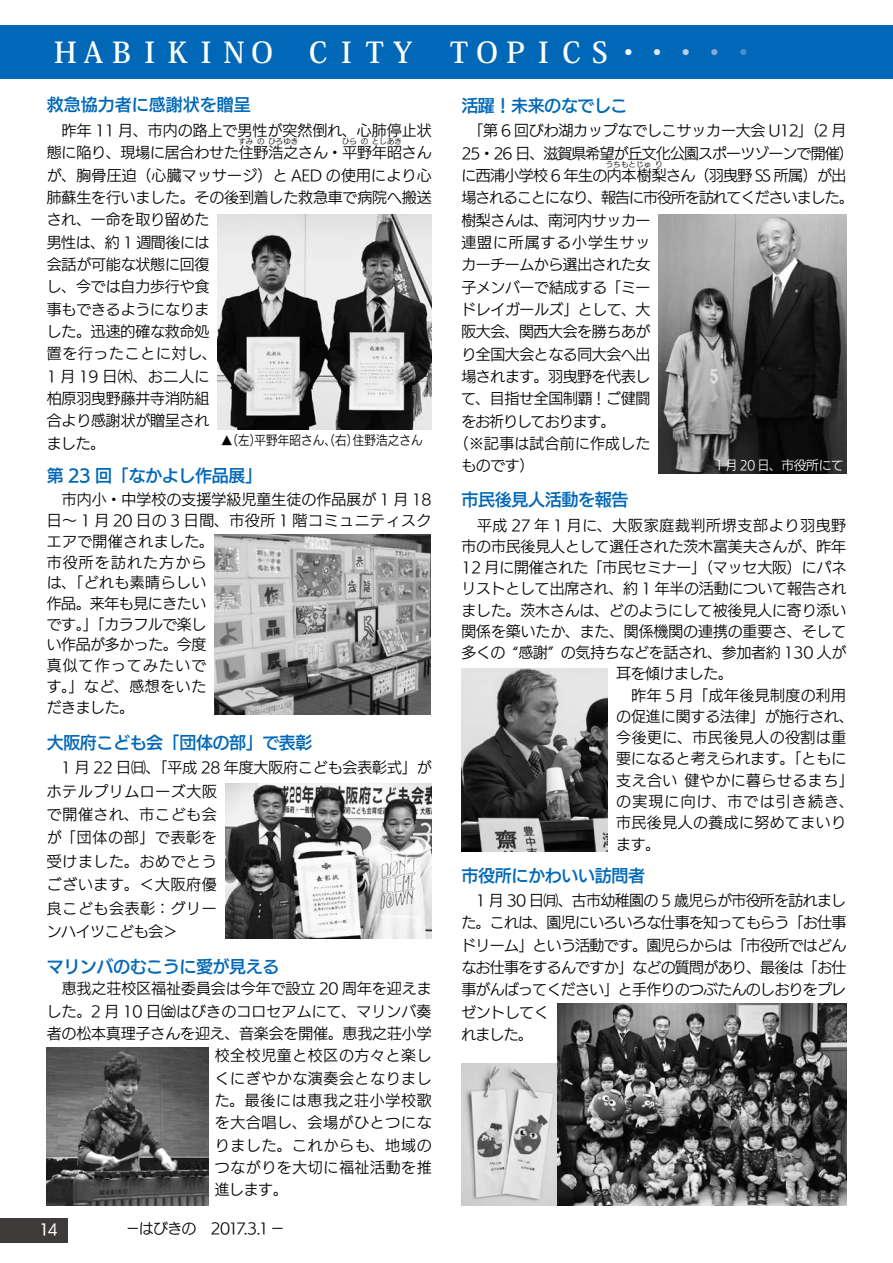
<style>
.page{position:relative;width:893px;height:1263px;background:#fff}
.page>*{position:absolute;margin:0;border:0;box-sizing:border-box;transform-origin:0 0}
.t1{font:700 28.65px "Koz Min Pro";letter-spacing:-.02em;color:#fff}
.t2{font:16.95px "UD Kakugo Large Pro DB";letter-spacing:-.02em;color:#0068b7}
.t3{font:16.95px "UD Kakugo Large Pro DB";color:#0068b7}
.t4{font:14.85px/22.4px "UD Kakugo Large Pro R";letter-spacing:-.005em;color:#000}
.t5{font:14.85px/23.4px "UD Kakugo Large Pro R";letter-spacing:.05em;color:#000}
.t6{font:14.85px/22.4px "UD Kakugo Large Pro R";letter-spacing:-.045em;color:#000}
.t7{font:14.85px/20.7px "UD Kakugo Large Pro R";letter-spacing:.025em;color:#000}
.t8{font:14.85px/22.4px "UD Kakugo Large Pro R";letter-spacing:-.035em;color:#000;text-align:center}
.t9{font:14.85px "UD Kakugo Large Pro R";letter-spacing:.045em;color:#000}
.t10{font:14.85px "UD Kakugo Large Pro R";letter-spacing:-.025em;color:#000}
.t11{font:14.85px "UD Kakugo Large Pro R";letter-spacing:.03em;color:#000}
.t12{font:14.85px "UD Kakugo Large Pro R";letter-spacing:.035em;color:#000}
.t13{font:14.85px "UD Kakugo Large Pro R";letter-spacing:-.06em;color:#000}
.t14{font:14.85px "UD Kakugo Large Pro R";letter-spacing:-.055em;color:#000}
.t15{font:14.85px "UD Kakugo Large Pro R";letter-spacing:.085em;color:#000}
.t16{font:14.85px "UD Kakugo Large Pro R";letter-spacing:.055em;color:#000}
.t17{font:14.85px "UD Kakugo Large Pro R";letter-spacing:.015em;color:#000}
.t18{font:14.85px "UD Kakugo Large Pro R";letter-spacing:.065em;color:#000}
.t19{font:14.85px "UD Kakugo Large Pro R";letter-spacing:-.065em;color:#000}
.t20{font:14.85px "UD Kakugo Large Pro M";color:#fff}
.t21{font:12.75px "UD Kakugo Large Pro R";letter-spacing:.015em;color:#000;scale:.9 1}
.t22{font:12.75px "UD Kakugo Large Pro R";letter-spacing:-.025em;color:#fff;scale:.9 1}
.t23{font:7.5px "UD Kakugo Large Pro R";color:#000}
.s1{color:#dee6f5}
.s2{color:#bbcdea}
.s3{color:#88abda}
.s4{color:#4c8dcb}
</style>
<div class="page">
<div style="left:0;top:1218px;width:68px;height:24px;background:#3e3a39"></div>
<div style="left:0;top:26px;width:893px;height:53px;background:#0068b7"></div>
<img style="left:218px;top:214px;width:214px;height:216px">
<img style="left:461px;top:668px;width:147px;height:183px">
<img style="left:215px;top:535px;width:216px;height:179px">
<img style="left:225px;top:783px;width:207px;height:156px">
<img style="left:557px;top:1003px;width:290px;height:202px">
<img style="left:461px;top:1063px;width:95px;height:142px">
<img style="left:659px;top:214px;width:187px;height:260px">
<img style="left:47px;top:1047px;width:161px;height:158px">
<h1 class="t1" style="left:51px;top:32px;width:831px">ＨＡＢＩＫＩＮＯ　ＣＩＴＹ　ＴＯＰＩＣＳ・<span class="s1">・</span><span class="s2">・</span><span class="s3">・</span><span class="s4">・</span> 　　　　</h1>
<p class="t3" style="left:47px;top:91px;width:206px">救急協力者に感謝状を贈呈</p>
<p class="t4" style="left:47px;top:119px;width:386px">　昨年 11 月、市内の路上で男性が突然倒れ、心肺停止状態に陥り、現場に居合わせた住野浩之さん・平野年昭さん</p>
<p class="t2" style="left:461px;top:91px;width:168px">活躍！未来のなでしこ</p>
<p class="t8" style="left:461px;top:119px;width:394px">「第 6 回びわ湖カップなでしこサッカー大会 U12」（2 月<br>25・26 日、滋賀県希望が丘文化公園スポーツゾーンで開催）に西浦小学校 6 年生の内本樹梨さん（羽曳野 SS 所属）が出</p>
<p class="t23" style="left:238px;top:136px;width:16px">すみ</p>
<p class="t23" style="left:257px;top:136px;width:9px">の</p>
<p class="t23" style="left:268px;top:136px;width:32px">ひろゆき</p>
<p class="t23" style="left:342px;top:136px;width:16px">ひら</p>
<p class="t23" style="left:361px;top:136px;width:9px">の</p>
<p class="t23" style="left:372px;top:136px;width:32px">としあき</p>
<p class="t4" style="left:47px;top:163px;width:386px">が、胸骨圧迫（心臓マッサージ）と AED の使用により心肺蘇生を行いました。その後到着した救急車で病院へ搬送され、一命を取り留めた<br>男性は、約 1 週間後には<br>会話が可能な状態に回復<br>し、今では自力歩行や食<br>事もできるようになりま<br>した。迅速的確な救命処<br>置を行ったことに対し、<br>1 月 19 日㈭、お二人に<br>柏原羽曳野藤井寺消防組<br>合より感謝状が贈呈され<br>ました。</p>
<p class="t23" style="left:606px;top:158px;width:47px">うちもとじゅ</p>
<p class="t23" style="left:655px;top:158px;width:9px">り</p>
<p class="t13" style="left:461px;top:186px;width:394px">場されることになり、報告に市役所を訪れてくださいました。</p>
<p class="t4" style="left:461px;top:208px;width:191px">樹梨さんは、南河内サッカー</p>
<p class="t18" style="left:461px;top:230px;width:191px">連盟に所属する小学生サッ</p>
<p class="t10" style="left:461px;top:253px;width:191px">カーチームから選出された女</p>
<p class="t4" style="left:461px;top:275px;width:191px">子メンバーで結成する「ミー</p>
<p class="t4" style="left:461px;top:298px;width:191px">ドレイガールズ」として、大</p>
<p class="t4" style="left:461px;top:320px;width:191px">阪大会、関西大会を勝ちあが</p>
<p class="t10" style="left:461px;top:342px;width:191px">り全国大会となる同大会へ出</p>
<p class="t4" style="left:461px;top:365px;width:191px">場されます。羽曳野を代表し</p>
<p class="t4" style="left:461px;top:387px;width:191px">て、目指せ全国制覇！ご健闘</p>
<p class="t19" style="left:461px;top:409px;width:156px">をお祈りしております。</p>
<p class="t17" style="left:454px;top:431px;width:198px">（※記事は試合前に作成した</p>
<p class="t4" style="left:461px;top:454px;width:74px">ものです）</p>
<p class="t21" style="left:221px;top:430px;width:141px">▲（左）平野年昭さん（右</p>
<p class="t21" style="left:325px;top:430px;width:110px">、 ）住野浩之さん</p>
<p class="t22" style="left:715px;top:455px;width:144px">1 月 20 日、市役所にて</p>
<p class="t2" style="left:47px;top:461px;width:217px">第 23 回「なかよし作品展」</p>
<p class="t7" style="left:47px;top:489px;width:386px">　市内小・中学校の支援学級児童生徒の作品展が 1 月 18日～ 1 月 20 日の 3 日間、市役所 1 階コミュニティスクエアで開催されました。<br>市役所を訪れた方から<br>は、「どれも素晴らしい<br>作品。来年も見にきたい<br>です。」「カラフルで楽し<br>い作品が多かった。今度<br>真似て作ってみたいで<br>す。」など、感想をいた<br>だきました。</p>
<p class="t2" style="left:461px;top:485px;width:169px">市民後見人活動を報告</p>
<p class="t5" style="left:461px;top:513px;width:386px">　平成 27 年 1 月に、大阪家庭裁判所堺支部より羽曳野</p>
<p class="t4" style="left:461px;top:534px;width:386px">市の市民後見人として選任された茨木富美夫さんが、昨年</p>
<p class="t4" style="left:461px;top:556px;width:386px">12 月に開催された「市民セミナー」（マッセ大阪）にパネ</p>
<p class="t4" style="left:461px;top:577px;width:386px">リストとして出席され、約 1 年半の活動について報告され</p>
<p class="t4" style="left:461px;top:598px;width:386px">ました。茨木さんは、どのようにして被後見人に寄り添い</p>
<p class="t4" style="left:461px;top:620px;width:386px">関係を築いたか、また、関係機関の連携の重要さ、そして</p>
<p class="t4" style="left:461px;top:641px;width:386px">多くの “感謝” の気持ちなどを話され、参加者約 130 人が</p>
<p class="t10" style="left:616px;top:662px;width:118px">耳を傾けました。</p>
<p class="t11" style="left:616px;top:683px;width:231px">　昨年 5 月「成年後見制度の利用</p>
<p class="t4" style="left:616px;top:705px;width:239px">の促進に関する法律」が施行され、</p>
<p class="t12" style="left:616px;top:726px;width:231px">今後更に、市民後見人の役割は重</p>
<p class="t4" style="left:616px;top:747px;width:231px">要になると考えられます。「ともに</p>
<p class="t12" style="left:616px;top:768px;width:239px">支え合い健やかに暮らせるまち」</p>
<p class="t15" style="left:616px;top:789px;width:239px">の実現に向け、市では引き続き、</p>
<p class="t11" style="left:616px;top:811px;width:231px">市民後見人の養成に努めてまいり</p>
<p class="t4" style="left:616px;top:832px;width:45px">ます。</p>
<p class="t2" style="left:461px;top:862px;width:185px">市役所にかわいい訪問者</p>
<p class="t6" style="left:461px;top:889px;width:386px;text-indent:15px">1 月 30 日㈪、古市幼稚園の 5 歳児らが市役所を訪れました。これは、園児にいろいろな仕事を知ってもらう「お仕事ドリーム」という活動です。園児らからは「市役所ではどんなお仕事をするんですか」などの質問があり、最後は「お仕事がんばってください」と手作りのつぶたんのしおりをプレゼントしてく<br>れました。</p>
<p class="t2" style="left:47px;top:728px;width:267px">大阪府こども会「団体の部」で表彰</p>
<p class="t5" style="left:47px;top:755px;width:386px">　1 月 22 日㈰、「平成 28 年度大阪府こども会表彰式」がホテルプリムローズ大阪<br>で開催され、市こども会<br>が「団体の部」で表彰を<br>受けました。おめでとう<br>ございます。＜大阪府優<br>良こども会表彰：グリー<br>ンハイツこども会＞</p>
<p class="t2" style="left:47px;top:952px;width:234px">マリンバのむこうに愛が見える</p>
<p class="t4" style="left:47px;top:977px;width:386px">　恵我之荘校区福祉委員会は今年で設立 20 周年を迎えま</p>
<p class="t4" style="left:47px;top:999px;width:386px">した。2 月 10 日㈮はびきのコロセアムにて、マリンバ奏</p>
<p class="t4" style="left:47px;top:1022px;width:386px">者の松本真理子さんを迎え、音楽会を開催。恵我之荘小学</p>
<p class="t9" style="left:215px;top:1044px;width:218px">校全校児童と校区の方々と楽し</p>
<p class="t9" style="left:215px;top:1066px;width:218px">くにぎやかな演奏会となりまし</p>
<p class="t5" style="left:215px;top:1088px;width:218px">た。最後には恵我之荘小学校歌</p>
<p class="t5" style="left:215px;top:1110px;width:218px">を大合唱し、会場がひとつにな</p>
<p class="t16" style="left:215px;top:1133px;width:218px">りました。これからも、地域の</p>
<p class="t9" style="left:215px;top:1155px;width:218px">つながりを大切に福祉活動を推</p>
<p class="t4" style="left:215px;top:1178px;width:74px">進します。</p>
<p class="t20" style="left:39px;top:1217px;width:20px">14</p>
<p class="t14" style="left:125px;top:1216px;width:161px">−はびきの　2017.3.1−</p>
</div>
